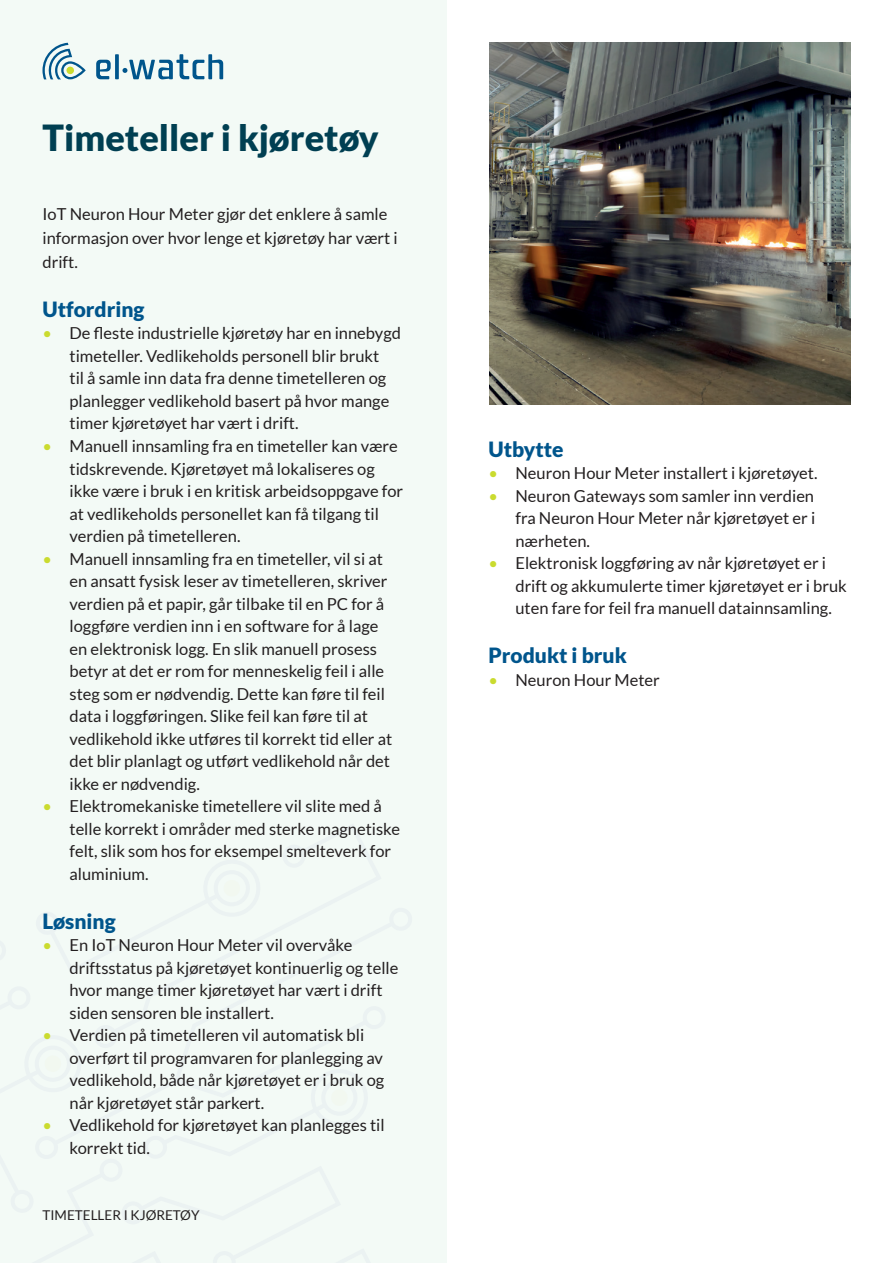
<style>
.page{position:relative;width:893px;height:1263px;background:#fff}
.page>*{position:absolute;margin:0;border:0;box-sizing:border-box;transform-origin:0 0}
.t1{font:900 36px "Lato";color:#003f52}
.t2{font:900 21px "Lato";color:#00558c}
.t3{font:16.5px/24px "Lato";color:#231f20}
.t4{font:13.5px "Lato";color:#231f20}
.s1{color:#cadb2f}
</style>
<div class="page">
<div style="left:0;top:0;width:446px;height:1263px;background:#f3faf6"></div>
<svg style="left:42px;top:43px;width:44px;height:36px"></svg>
<svg style="left:96px;top:60px;width:15px;height:19px"></svg>
<svg style="left:115px;top:54px;width:4px;height:25px"></svg>
<svg style="left:122px;top:54px;width:101px;height:25px"></svg>
<img style="left:489px;top:43px;width:362px;height:361px">
<h1 class="t1" style="left:43px;top:124px;width:338px">Timeteller i kjøretøy</h1>
<p class="t3" style="left:43px;top:203px;width:357px">IoT Neuron Hour Meter gjør det enklere å samle informasjon over hvor lenge et kjøretøy har vært i drift.</p>
<p class="t2" style="left:43px;top:301px;width:104px">Utfordring</p>
<p class="t3" style="left:43px;top:321px;width:360px"><span class="s1">ï</span> De fleste industrielle kjøretøy har en innebygd</p>
<p class="t3" style="left:70px;top:344px;width:311px">timeteller. Vedlikeholds personell blir brukt</p>
<p class="t3" style="left:70px;top:368px;width:318px">til å samle inn data fra denne timetelleren og</p>
<p class="t3" style="left:70px;top:389px;width:321px">planlegger vedlikehold basert på hvor mange</p>
<p class="t3" style="left:70px;top:413px;width:231px">timer kjøretøyet har vært i drift.</p>
<p class="t3" style="left:43px;top:435px;width:357px"><span class="s1">ï</span> Manuell innsamling fra en timeteller kan være</p>
<p class="t3" style="left:70px;top:458px;width:307px">tidskrevende. Kjøretøyet må lokaliseres og</p>
<p class="t3" style="left:70px;top:479px;width:335px">ikke være i bruk i en kritisk arbeidsoppgave for</p>
<p class="t3" style="left:70px;top:503px;width:311px">at vedlikeholds personellet kan få tilgang til</p>
<p class="t3" style="left:70px;top:525px;width:173px">verdien på timetelleren.</p>
<p class="t3" style="left:43px;top:548px;width:342px"><span class="s1">ï</span> Manuell innsamling fra en timeteller, vil si at</p>
<p class="t3" style="left:70px;top:570px;width:320px">en ansatt fysisk leser av timetelleren, skriver</p>
<p class="t3" style="left:70px;top:591px;width:316px">verdien på et papir, går tilbake til en PC for å</p>
<p class="t3" style="left:70px;top:615px;width:310px">loggføre verdien inn i en software for å lage</p>
<p class="t3" style="left:70px;top:638px;width:309px">en elektronisk logg. En slik manuell prosess</p>
<p class="t3" style="left:70px;top:659px;width:316px">betyr at det er rom for menneskelig feil i alle</p>
<p class="t3" style="left:70px;top:683px;width:317px">steg som er nødvendig. Dette kan føre til feil</p>
<p class="t3" style="left:70px;top:705px;width:300px">data i loggføringen. Slike feil kan føre til at</p>
<p class="t3" style="left:70px;top:728px;width:324px">vedlikehold ikke utføres til korrekt tid eller at</p>
<p class="t3" style="left:70px;top:749px;width:322px">det blir planlagt og utført vedlikehold når det</p>
<p class="t3" style="left:70px;top:773px;width:132px">ikke er nødvendig.</p>
<p class="t3" style="left:43px;top:795px;width:341px"><span class="s1">ï</span> Elektromekaniske timetellere vil slite med å</p>
<p class="t3" style="left:70px;top:818px;width:332px">telle korrekt i områder med sterke magnetiske</p>
<p class="t3" style="left:70px;top:840px;width:323px">felt, slik som hos for eksempel smelteverk for</p>
<p class="t3" style="left:70px;top:863px;width:81px">aluminium.</p>
<p class="t2" style="left:43px;top:913px;width:75px">Løsning</p>
<p class="t3" style="left:43px;top:934px;width:311px"><span class="s1">ï</span> En IoT Neuron Hour Meter vil overvåke</p>
<p class="t3" style="left:70px;top:957px;width:330px">driftsstatus på kjøretøyet kontinuerlig og telle</p>
<p class="t3" style="left:70px;top:979px;width:315px">hvor mange timer kjøretøyet har vært i drift</p>
<p class="t3" style="left:70px;top:1001px;width:206px">siden sensoren ble installert.</p>
<p class="t3" style="left:43px;top:1023px;width:323px"><span class="s1">ï</span> Verdien på timetelleren vil automatisk bli</p>
<p class="t3" style="left:70px;top:1047px;width:315px">overført til programvaren for planlegging av</p>
<p class="t3" style="left:70px;top:1068px;width:316px">vedlikehold, både når kjøretøyet er i bruk og</p>
<p class="t3" style="left:70px;top:1092px;width:196px">når kjøretøyet står parkert.</p>
<p class="t3" style="left:43px;top:1114px;width:344px"><span class="s1">ï</span> Vedlikehold for kjøretøyet kan planlegges til</p>
<p class="t3" style="left:70px;top:1137px;width:82px">korrekt tid.</p>
<p class="t4" style="left:43px;top:1210px;width:159px">TIMETELLER I KJØRETØY</p>
<p class="t2" style="left:488px;top:441px;width:77px">Utbytte</p>
<p class="t3" style="left:488px;top:462px;width:331px"><span class="s1">ï</span> Neuron Hour Meter installert i kjøretøyet.</p>
<p class="t3" style="left:488px;top:485px;width:327px"><span class="s1">ï</span> Neuron Gateways som samler inn verdien</p>
<p class="t3" style="left:515px;top:507px;width:301px">fra Neuron Hour Meter når kjøretøyet er i</p>
<p class="t3" style="left:515px;top:530px;width:76px">nærheten.</p>
<p class="t3" style="left:488px;top:552px;width:339px"><span class="s1">ï</span> Elektronisk loggføring av når kjøretøyet er i</p>
<p class="t3" style="left:515px;top:574px;width:333px">drift og akkumulerte timer kjøretøyet er i bruk</p>
<p class="t3" style="left:515px;top:597px;width:318px">uten fare for feil fra manuell datainnsamling.</p>
<p class="t2" style="left:488px;top:648px;width:140px">Produkt i bruk</p>
<p class="t3" style="left:488px;top:669px;width:173px"><span class="s1">ï</span> Neuron Hour Meter</p>
</div>
